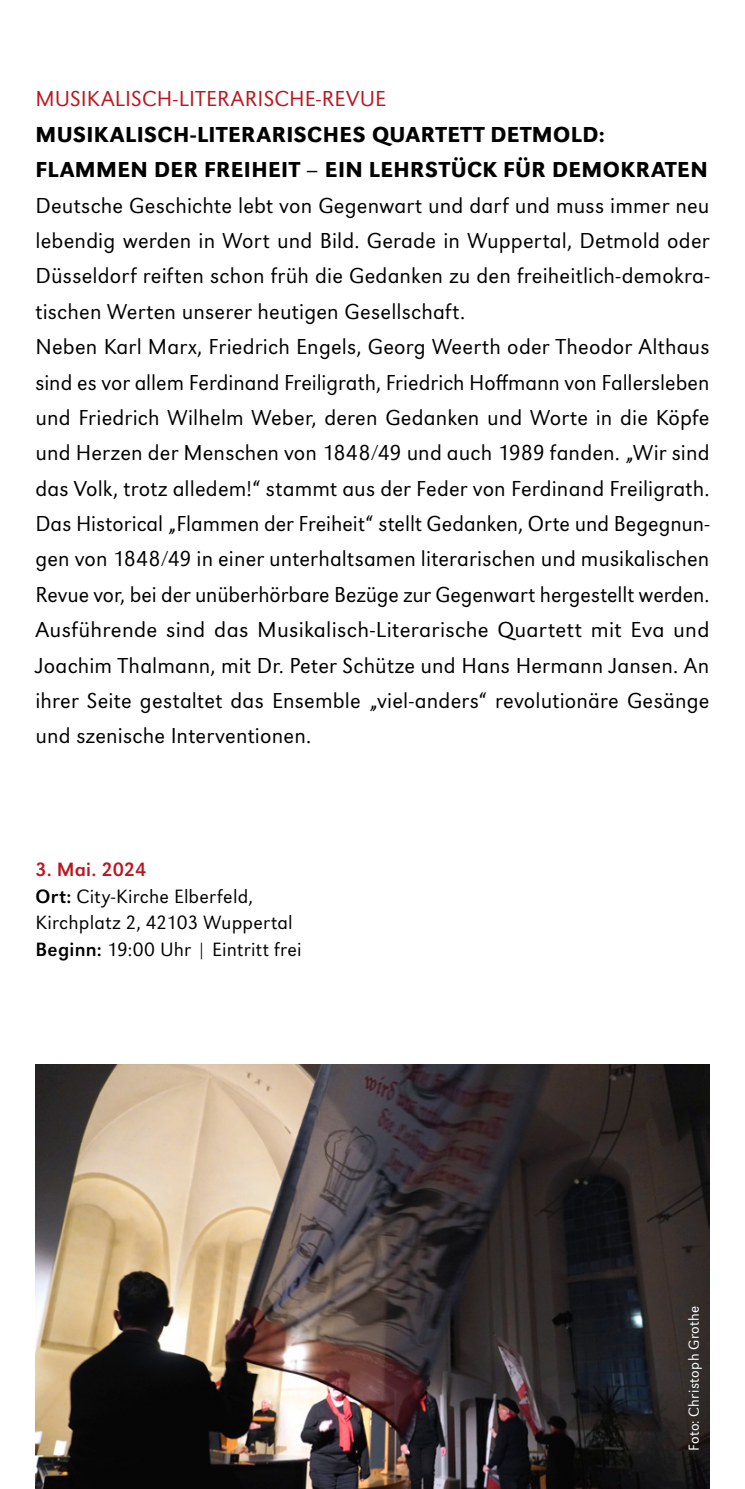
<style>
.page{position:relative;width:745px;height:1489px;background:#fff}
.page>*{position:absolute;margin:0;border:0;box-sizing:border-box;transform-origin:0 0}
.t1{font:300 22.5px/35.5px "URW Grotesk";letter-spacing:.005em;color:#000}
.t2{font:500 22.5px/35.2px "URW Grotesk";letter-spacing:.02em;color:#000}
.t3{font:300 22.5px "URW Grotesk";letter-spacing:.01em;color:#bc161f}
.t4{font:300 20px/26.5px "URW Grotesk";letter-spacing:.015em;color:#000}
.t5{font:300 15px "URW Grotesk";letter-spacing:.025em;color:#fff}
.s1{font-weight:400;color:#bc161f}
.s2{font-weight:400}
</style>
<div class="page">
<img style="left:35px;top:1064px;width:674px;height:424px">
<p class="t3" style="left:35px;top:86px;width:352px">MUSIKALISCH-LITERARISCHE-REVUE</p>
<p class="t2" style="left:35px;top:117px;width:673px">MUSIKALISCH-LITERARISCHES QUARTETT DETMOLD:<br>FLAMMEN DER FREIHEIT – EIN LEHRSTÜCK FÜR DEMOKRATEN</p>
<p class="t1" style="left:35px;top:187px;width:675px">Deutsche Geschichte lebt von Gegenwart und darf und muss immer neu lebendig werden in Wort und Bild. Gerade in Wuppertal, Detmold oder Düsseldorf reiften schon früh die Gedanken zu den freiheitlich-demokra&shy;tischen Werten unserer heutigen Gesellschaft.<br>Neben Karl Marx, Friedrich Engels, Georg Weerth oder Theodor Althaus sind es vor allem Ferdinand Freiligrath, Friedrich Hoffmann von Fallersleben und Friedrich Wilhelm Weber, deren Gedanken und Worte in die Köpfe und Herzen der Menschen von 1848/49 und auch 1989 fanden. „Wir sind das Volk, trotz alledem!“ stammt aus der Feder von Ferdinand Freiligrath.<br>Das Historical „Flammen der Freiheit“ stellt Gedanken, Orte und Begegnun&shy;gen von 1848/49 in einer unterhaltsamen literarischen und musikalischen Revue vor, bei der unüberhörbare Bezüge zur Gegenwart hergestellt werden.<br>Ausführende sind das Musikalisch-Literarische Quartett mit Eva und Joachim Thalmann, mit Dr. Peter Schütze und Hans Hermann Jansen. An ihrer Seite gestaltet das Ensemble „viel-anders“ revolutionäre Gesänge und szenische Interventionen.</p>
<p class="t4" style="left:35px;top:856px;width:267px"><span class="s1">3. Mai. 2024<br></span><span class="s2">Ort:</span> City-Kirche Elberfeld,<br>Kirchplatz 2, 42103 Wuppertal<br><span class="s2">Beginn:</span> 19:00 Uhr | Eintritt frei</p>
<p class="t5" style="left:684px;top:1451px;width:147px;rotate:-90deg">Foto: Christoph Grothe</p>
</div>
